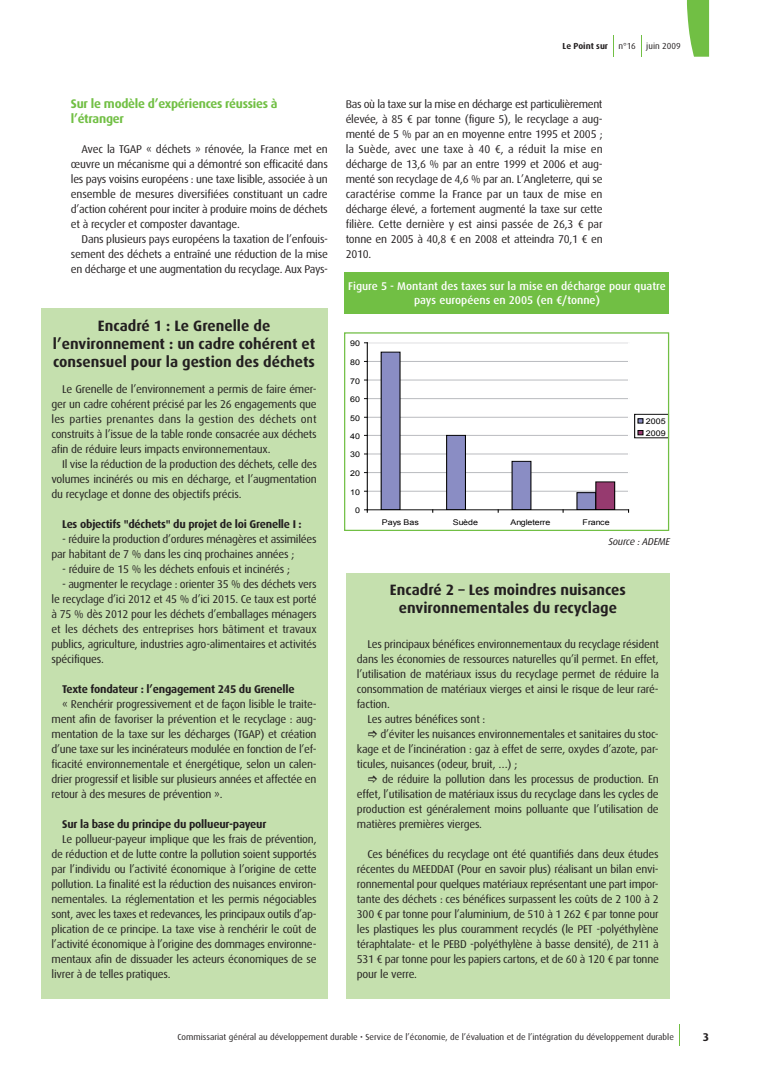
<style>
.page{position:relative;width:780px;height:1088px;background:#fff}
.page>*{position:absolute;margin:0;border:0;box-sizing:border-box;transform-origin:0 0}
.Titre_encadré{font:700 15px/18px "Dax OT";color:#231f20;text-align:center}
.Intertitre_1{font:700 12.5px/15px "Dax OT";letter-spacing:-.02em;color:#71bf44}
.Encadré{font:11.25px/15px "Dax OT";letter-spacing:-.02em;color:#231f20;text-align:justify}
.Texte_courant{font:11.25px/15px "Dax OT";letter-spacing:-.025em;color:#231f20;text-align:justify}
.Encadré-2{font:700 11.25px "Dax OT";letter-spacing:-.02em;color:#231f20}
.Titre_dans_tableau{font:500 11.25px/13.5px "Dax OT";color:#fff;text-align:center}
.Source{font:italic 10px "Dax OT";letter-spacing:-.02em;color:#231f20}
.bas_de_page_droite{font:8.75px "Dax OT";color:#231f20}
.t1{font:7.88px/11.8px "Arial";letter-spacing:.005em;color:#000;scale:1.13 1}
.t2{font:7.88px "Arial";letter-spacing:-.02em;color:#000;scale:1.13 1}
.s1{font-weight:700}
</style>
<div class="page">
<svg style="left:687px;top:0;width:22px;height:57px"></svg>
<svg style="left:679px;top:1024px;width:1px;height:22px"></svg>
<div style="left:41px;top:308px;width:286px;height:691px;background:#c5e0ae"></div>
<div style="left:346px;top:573px;width:323px;height:426px;background:#c5e0ae"></div>
<div style="left:345px;top:272px;width:324px;height:42px;background:#71bf44"></div>
<svg style="left:364px;top:342px;width:303px;height:171px"></svg>
<div style="left:344px;top:332px;width:325px;height:199px;border:1px solid #71bf44"></div>
<p class="bas_de_page_droite" style="left:562px;top:41px;width:120px"><span class="s1">Le Point sur</span> n°16 juin 2009</p>
<p class="Intertitre_1" style="left:71px;top:96px;width:208px">Sur le modèle d’expériences réussies à l’étranger</p>
<p class="Texte_courant" style="left:71px;top:141px;width:258px;text-indent:11px">Avec la TGAP « déchets » rénovée, la France met en œuvre un mécanisme qui a démontré son efficacité dans les pays voisins européens : une taxe lisible, associée à un ensemble de mesures diversifiées constituant un cadre d’action cohérent pour inciter à produire moins de déchets et à recycler et composter davantage.</p>
<p class="Texte_courant" style="left:71px;top:231px;width:258px;text-indent:11px">Dans plusieurs pays européens la taxation de l’enfouis&shy;sement des déchets a entraîné une réduction de la mise en décharge et une augmentation du recyclage. Aux Pays-</p>
<p class="Titre_encadré" style="left:53px;top:316px;width:264px">Encadré 1 : Le Grenelle de l’environnement : un cadre cohérent et consensuel pour la gestion des déchets</p>
<p class="Encadré" style="left:51px;top:381px;width:267px;text-indent:11px">Le Grenelle de l’environnement a permis de faire émer&shy;ger un cadre cohérent précisé par les 26 engagements que les parties prenantes dans la gestion des déchets ont construits à l’issue de la table ronde consacrée aux déchets afin de réduire leurs impacts environnementaux.</p>
<p class="Encadré" style="left:51px;top:456px;width:267px;text-indent:11px">Il vise la réduction de la production des déchets, celle des volumes incinérés ou mis en décharge, et l’augmentation du recyclage et donne des objectifs précis.</p>
<p class="Encadré-2" style="left:62px;top:517px;width:241px">Les objectifs "déchets" du projet de loi Grenelle I :</p>
<p class="Encadré" style="left:51px;top:531px;width:266px;text-indent:11px">- réduire la production d’ordures ménagères et assimilées par habitant de 7 % dans les cinq prochaines années ;</p>
<p class="Encadré" style="left:62px;top:561px;width:229px">- réduire de 15 % les déchets enfouis et incinérés ;</p>
<p class="Encadré" style="left:51px;top:576px;width:267px;text-indent:11px">- augmenter le recyclage : orienter 35 % des déchets vers le recyclage d’ici 2012 et 45 % d’ici 2015. Ce taux est porté à 75 % dès 2012 pour les déchets d’emballages ménagers et les déchets des entreprises hors bâtiment et travaux publics, agriculture, industries agro-alimentaires et activités spécifiques.</p>
<p class="Encadré-2" style="left:62px;top:682px;width:234px">Texte fondateur : l’engagement 245 du Grenelle</p>
<p class="Encadré" style="left:51px;top:696px;width:267px;text-indent:11px">« Renchérir progressivement et de façon lisible le traite&shy;ment afin de favoriser la prévention et le recyclage : aug&shy;mentation de la taxe sur les décharges (TGAP) et création d’une taxe sur les incinérateurs modulée en fonction de l’ef&shy;ficacité environnementale et énergétique, selon un calen&shy;drier progressif et lisible sur plusieurs années et affectée en retour à des mesures de prévention ».</p>
<p class="Encadré-2" style="left:62px;top:817px;width:206px">Sur la base du principe du pollueur-payeur</p>
<p class="Encadré" style="left:51px;top:831px;width:267px;text-indent:11px">Le pollueur-payeur implique que les frais de prévention, de réduction et de lutte contre la pollution soient supportés par l’individu ou l’activité économique à l’origine de cette pollution. La finalité est la réduction des nuisances environ&shy;nementales. La réglementation et les permis négociables sont, avec les taxes et redevances, les principaux outils d’ap&shy;plication de ce principe. La taxe vise à renchérir le coût de l’activité économique à l’origine des dommages environne&shy;mentaux afin de dissuader les acteurs économiques de se livrer à de telles pratiques.</p>
<p class="Texte_courant" style="left:345px;top:96px;width:258px">Bas où la taxe sur la mise en décharge est particulièrement élevée, à 85 € par tonne (figure 5), le recyclage a aug&shy;menté de 5 % par an en moyenne entre 1995 et 2005 ; la Suède, avec une taxe à 40 €, a réduit la mise en décharge de 13,6 % par an entre 1999 et 2006 et aug&shy;menté son recyclage de 4,6 % par an. L’Angleterre, qui se caractérise comme la France par un taux de mise en décharge élevé, a fortement augmenté la taxe sur cette filière. Cette dernière y est ainsi passée de 26,3 € par tonne en 2005 à 40,8 € en 2008 et atteindra 70,1 € en 2010.</p>
<p class="Titre_dans_tableau" style="left:348px;top:280px;width:319px">Figure 5 - Montant des taxes sur la mise en décharge pour quatre pays européens en 2005 (en €/tonne)</p>
<p class="t1" style="left:350px;top:338px;width:10px">90</p>
<p class="t1" style="left:350px;top:356px;width:10px">80</p>
<p class="t1" style="left:350px;top:375px;width:10px">70</p>
<p class="t1" style="left:350px;top:393px;width:10px">60</p>
<p class="t1" style="left:350px;top:412px;width:10px">50</p>
<p class="t1" style="left:350px;top:430px;width:10px">40</p>
<p class="t1" style="left:350px;top:449px;width:10px">30</p>
<p class="t1" style="left:350px;top:467px;width:10px">20</p>
<p class="t1" style="left:350px;top:486px;width:10px">10</p>
<p class="t1" style="left:355px;top:505px;width:6px">0</p>
<p class="t1" style="left:381px;top:516px;width:34px">Pays Bas</p>
<p class="t1" style="left:452px;top:516px;width:24px">Suède</p>
<p class="t2" style="left:510px;top:517px;width:37px">Angleterre</p>
<p class="t1" style="left:582px;top:516px;width:25px">France</p>
<p class="t1" style="left:645px;top:416px;width:19px">2005<br>2009</p>
<p class="Source" style="left:608px;top:536px;width:63px">Source : ADEME</p>
<p class="Titre_encadré" style="left:390px;top:581px;width:237px">Encadré 2 – Les moindres nuisances environnementales du recyclage</p>
<p class="Encadré" style="left:357px;top:636px;width:303px;text-indent:11px">Les principaux bénéfices environnementaux du recyclage résident dans les économies de ressources naturelles qu’il permet. En effet, l’utilisation de matériaux issus du recyclage permet de réduire la consommation de matériaux vierges et ainsi le risque de leur raré&shy;faction.</p>
<p class="Encadré" style="left:367px;top:711px;width:119px">Les autres bénéfices sont :</p>
<p class="Encadré" style="left:357px;top:726px;width:303px;text-indent:24px">d’éviter les nuisances environnementales et sanitaires du stoc&shy;kage et de l’incinération : gaz à effet de serre, oxydes d’azote, par&shy;ticules, nuisances (odeur, bruit, …) ;</p>
<p class="Encadré" style="left:357px;top:771px;width:303px;text-indent:25px">de réduire la pollution dans les processus de production. En effet, l’utilisation de matériaux issus du recyclage dans les cycles de production est généralement moins polluante que l’utilisation de matières premières vierges.</p>
<p class="Encadré" style="left:357px;top:846px;width:303px;text-indent:11px">Ces bénéfices du recyclage ont été quantifiés dans deux études récentes du MEEDDAT (Pour en savoir plus) réalisant un bilan envi&shy;ronnemental pour quelques matériaux représentant une part impor&shy;tante des déchets : ces bénéfices surpassent les coûts de 2 100 à 2<br>300 € par tonne pour l’aluminium, de 510 à 1 262 € par tonne pour les plastiques les plus couramment recyclés (le PET -polyéthylène téraphtalate- et le PEBD -polyéthylène à basse densité), de 211 à 531 € par tonne pour les papiers cartons, et de 60 à 120 € par tonne pour le verre.</p>
<p class="bas_de_page_droite" style="left:177px;top:1032px;width:498px">Commissariat général au développement durable • Service de l’économie, de l’évaluation et de l’intégration du développement durable</p>
<p class="Encadré-2" style="left:702px;top:1030px;width:8px">3</p>
</div>
